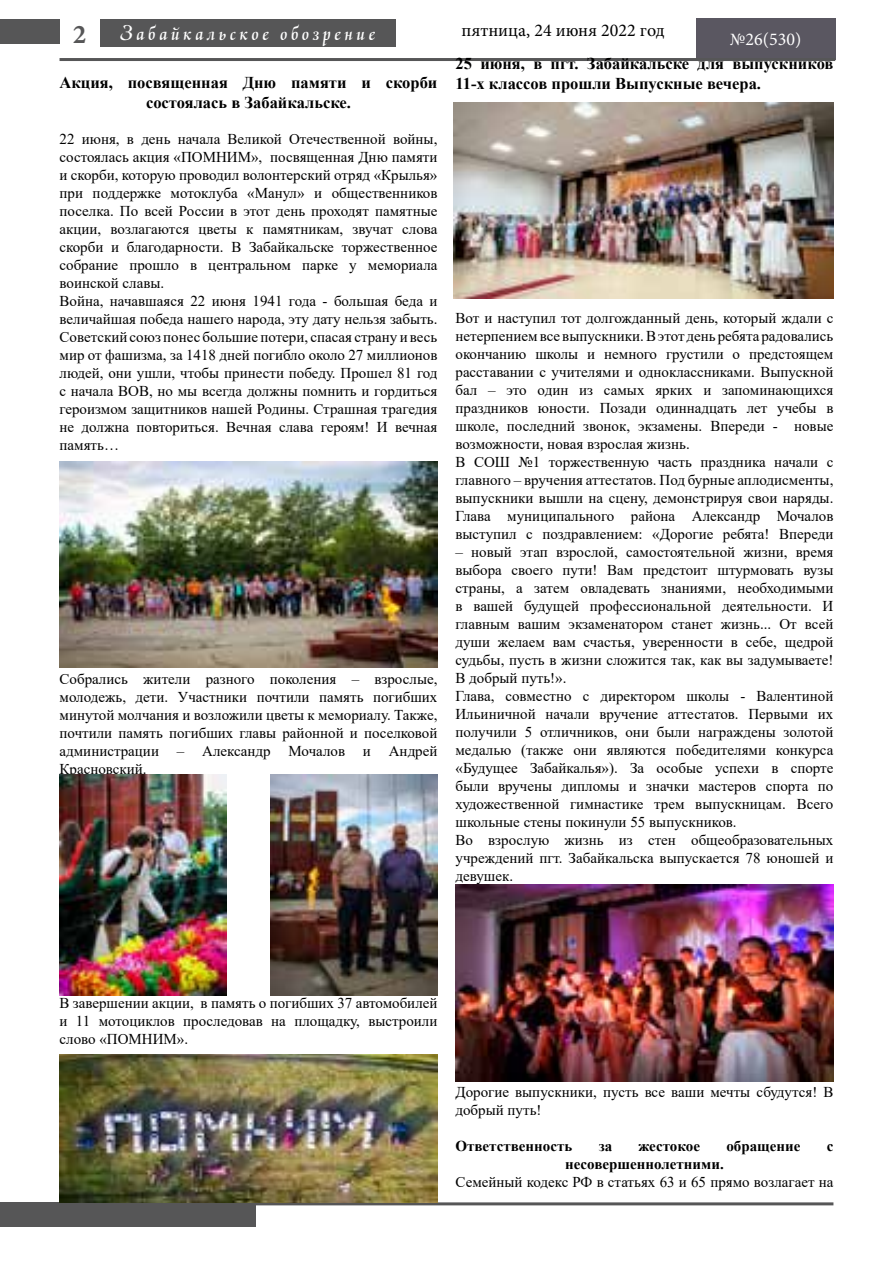
<style>
.page{position:relative;width:893px;height:1263px;background:#fff}
.page>*{position:absolute;margin:0;border:0;box-sizing:border-box;transform-origin:0 0}
.t1{font:700 27px "Minion Pro";color:#565657}
.t2{font:21px "Asturiascript";letter-spacing:.18em;color:#fff}
.t3{font:18px "Minion Pro";color:#000}
.t4{font:18px "Minion Pro";color:#fff}
.t5{font:700 16.5px/19.8px "Times New Roman";color:#000;text-align:center}
.t6{font:15px/18px "Times New Roman";color:#000}
.t7{font:700 15px "Times New Roman";color:#000}
</style>
<div class="page">
<div style="left:0;top:20px;width:60px;height:24px;background:#565657"></div>
<div style="left:0;top:1202px;width:256px;height:24px;background:#565657"></div>
<div style="left:100px;top:19px;width:295px;height:28px;background:#565657"></div>
<div style="left:696px;top:18px;width:139px;height:42px;background:#5a5761"></div>
<hr style="left:58px;top:1202px;width:775px;height:3px;background:#565657">
<hr style="left:60px;top:58px;width:775px;height:3px;background:#565657">
<img style="left:60px;top:461px;width:377px;height:206px">
<img style="left:270px;top:774px;width:167px;height:221px">
<img style="left:454px;top:102px;width:379px;height:196px">
<img style="left:60px;top:774px;width:167px;height:221px">
<img style="left:60px;top:1054px;width:377px;height:148px">
<img style="left:455px;top:885px;width:378px;height:197px">
<h1 class="t1" style="left:73px;top:15px;width:15px">2</h1>
<h2 class="t2" style="left:121px;top:21px;width:256px">Забайкальское обозрение</h2>
<p class="t3" style="left:461px;top:18px;width:205px">пятница, 24 июня 2022 год</p>
<p class="t4" style="left:730px;top:27px;width:73px">№26(530)</p>
<p class="t5" style="left:60px;top:72px;width:379px">Акция, посвященная Дню памяти и скорби состоялась в Забайкальске.</p>
<p class="t6" style="left:60px;top:130px;width:379px">22 июня, в день начала Великой Отечественной войны, состоялась акция «ПОМНИМ», посвященная Дню памяти и скорби, которую проводил волонтерский отряд «Крылья» при поддержке мотоклуба «Манул» и общественников поселка. По всей России в этот день проходят памятные акции, возлагаются цветы к памятникам, звучат слова скорби и благодарности. В Забайкальске торжественное собрание прошло в центральном парке у мемориала воинской славы.<br>Война, начавшаяся 22 июня 1941 года - большая беда и величайшая победа нашего народа, эту дату нельзя забыть.<br>Советский союз понес большие потери, спасая страну и весь мир от фашизма, за 1418 дней погибло около 27 миллионов людей, они ушли, чтобы принести победу. Прошел 81 год с начала ВОВ, но мы всегда должны помнить и гордиться героизмом защитников нашей Родины. Страшная трагедия не должна повториться. Вечная слава героям! И вечная память…</p>
<p class="t6" style="left:60px;top:670px;width:379px;text-align:justify">Собрались жители разного поколения – взрослые, молодежь, дети. Участники почтили память погибших минутой молчания и возложили цветы к мемориалу. Также, почтили память погибших главы районной и поселковой администрации – Александр Мочалов и Андрей Красновский.</p>
<p class="t5" style="left:455px;top:53px;width:379px;text-align:left">25 июня, в пгт. Забайкальске для выпускников<br>11-х классов прошли Выпускные вечера.</p>
<p class="t6" style="left:455px;top:309px;width:379px">Вот и наступил тот долгожданный день, который ждали с нетерпением все выпускники. В этот день ребята радовались окончанию школы и немного грустили о предстоящем расставании с учителями и одноклассниками. Выпускной бал – это один из самых ярких и запоминающихся праздников юности. Позади одиннадцать лет учебы в школе, последний звонок, экзамены. Впереди - новые возможности, новая взрослая жизнь.<br>В СОШ №1 торжественную часть праздника начали с главного – вручения аттестатов. Под бурные аплодисменты, выпускники вышли на сцену, демонстрируя свои наряды.<br>Глава муниципального района Александр Мочалов выступил с поздравлением: «Дорогие ребята! Впереди</p>
<p class="t6" style="left:455px;top:543px;width:379px">– новый этап взрослой, самостоятельной жизни, время выбора своего пути! Вам предстоит штурмовать вузы страны, а затем овладевать знаниями, необходимыми в вашей будущей профессиональной деятельности. И главным вашим экзаменатором станет жизнь... От всей души желаем вам счастья, уверенности в себе, щедрой судьбы, пусть в жизни сложится так, как вы задумываете!<br>В добрый путь!».<br>Глава, совместно с директором школы - Валентиной Ильиничной начали вручение аттестатов. Первыми их получили 5 отличников, они были награждены золотой медалью (также они являются победителями конкурса «Будущее Забайкалья»). За особые успехи в спорте были вручены дипломы и значки мастеров спорта по художественной гимнастике трем выпускницам. Всего школьные стены покинули 55 выпускников.<br>Во взрослую жизнь из стен общеобразовательных учреждений пгт. Забайкальска выпускается 78 юношей и девушек.</p>
<p class="t6" style="left:60px;top:994px;width:379px;text-align:justify">В завершении акции, в память о погибших 37 автомобилей и 11 мотоциклов проследовав на площадку, выстроили слово «ПОМНИМ».</p>
<p class="t6" style="left:455px;top:1083px;width:379px">Дорогие выпускники, пусть все ваши мечты сбудутся! В добрый путь!</p>
<p class="t7" style="left:455px;top:1135px;width:118px">Ответственность</p>
<p class="t7" style="left:599px;top:1135px;width:15px">за</p>
<p class="t7" style="left:639px;top:1135px;width:63px">жестокое</p>
<p class="t7" style="left:726px;top:1135px;width:76px">обращение</p>
<p class="t7" style="left:827px;top:1135px;width:8px">с</p>
<p class="t7" style="left:565px;top:1153px;width:160px">несовершеннолетними.</p>
<p class="t6" style="left:455px;top:1173px;width:379px">Семейный кодекс РФ в статьях 63 и 65 прямо возлагает на</p>
</div>
